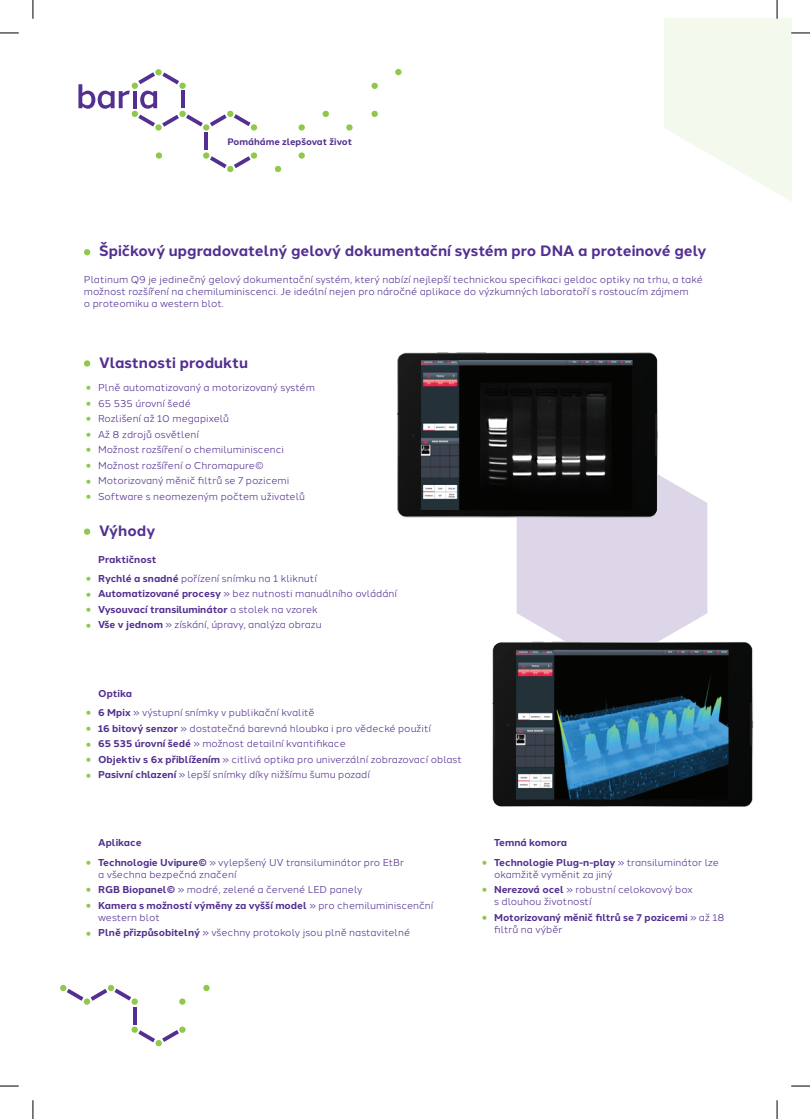
<style>
.page{position:relative;width:810px;height:1119px;background:#fff}
.page>*{position:absolute;margin:0;border:0;box-sizing:border-box;transform-origin:0 0}
.t1{font:700 15px "Halcom";color:#522f90}
.t2{font:10px/12px "Halcom";color:#522f90}
.t3{font:700 10px/12px "Halcom";color:#522f90}
.t4{font:700 9.38px "Halcom";color:#522f90}
.s1{font-weight:700;font-size:15px;color:#90c84c}
.s2{font-weight:700}
.s3{font-size:15px;color:#90c84c}
.s4{font-weight:400}
</style>
<div class="page">
<svg style="left:84px;top:249px;width:6px;height:6px"></svg>
<svg style="left:84px;top:360px;width:6px;height:6px"></svg>
<svg style="left:84px;top:528px;width:6px;height:6px"></svg>
<svg style="left:371px;top:110px;width:7px;height:7px"></svg>
<svg style="left:395px;top:69px;width:6px;height:6px"></svg>
<svg style="left:371px;top:82px;width:7px;height:7px"></svg>
<svg style="left:323px;top:110px;width:6px;height:7px"></svg>
<svg style="left:275px;top:165px;width:6px;height:7px"></svg>
<svg style="left:299px;top:124px;width:6px;height:7px"></svg>
<svg style="left:156px;top:152px;width:6px;height:7px"></svg>
<svg style="left:299px;top:152px;width:6px;height:7px"></svg>
<svg style="left:346px;top:124px;width:7px;height:7px"></svg>
<hr style="left:204px;top:132px;width:4px;height:18px;background:#522f90">
<svg style="left:203px;top:152px;width:54px;height:20px"></svg>
<svg style="left:78px;top:69px;width:179px;height:62px"></svg>
<svg style="left:179px;top:998px;width:7px;height:6px"></svg>
<svg style="left:203px;top:984px;width:7px;height:7px"></svg>
<hr style="left:133px;top:1006px;width:4px;height:17px;background:#522f90">
<svg style="left:60px;top:984px;width:78px;height:20px"></svg>
<svg style="left:131px;top:1026px;width:55px;height:20px"></svg>
<svg style="left:517px;top:474px;width:190px;height:167px;background:#dfd9ea"></svg>
<img style="left:493px;top:641px;width:260px;height:165px">
<img style="left:516px;top:649px;width:213px;height:150px">
<img style="left:397px;top:352px;width:261px;height:165px">
<img style="left:421px;top:360px;width:212px;height:149px">
<svg style="left:0;top:32px;width:19px;height:2px"></svg>
<svg style="left:0;top:1085px;width:19px;height:1px"></svg>
<svg style="left:791px;top:1085px;width:19px;height:1px"></svg>
<svg style="left:32px;top:0;width:2px;height:19px"></svg>
<svg style="left:32px;top:1100px;width:2px;height:18px"></svg>
<svg style="left:664px;top:0;width:146px;height:202px"></svg>
<svg style="left:776px;top:1100px;width:2px;height:18px"></svg>
<p class="t4" style="left:227px;top:134px;width:126px">Pomáháme zlepšovat život</p>
<h1 class="t1" style="left:99px;top:239px;width:609px">Špičkový upgradovatelný gelový dokumentační systém pro DNA a proteinové gely</h1>
<p class="t2" style="left:84px;top:273px;width:620px">Platinum Q9 je jedinečný gelový dokumentační systém, který nabízí nejlepší technickou specifikaci geldoc optiky na trhu, a také možnost rozšíření na chemiluminiscenci. Je ideální nejen pro náročné aplikace do výzkumných laboratoří s rostoucím zájmem<br>o proteomiku a western blot.</p>
<h1 class="t1" style="left:99px;top:350px;width:151px">Vlastnosti produktu</h1>
<p class="t2" style="left:86px;top:380px;width:231px"><span class="s1">•</span> Plně automatizovaný a motorizovaný systém</p>
<p class="t2" style="left:86px;top:396px;width:107px"><span class="s1">•</span> 65 535 úrovní šedé</p>
<p class="t2" style="left:86px;top:411px;width:145px"><span class="s1">•</span> Rozlišení až 10 megapixelů</p>
<p class="t2" style="left:86px;top:427px;width:115px"><span class="s1">•</span> Až 8 zdrojů osvětlení</p>
<p class="t2" style="left:86px;top:442px;width:200px"><span class="s1">•</span> Možnost rozšíření o chemiluminiscenci</p>
<p class="t2" style="left:86px;top:458px;width:179px"><span class="s1">•</span> Možnost rozšíření o Chromapure©</p>
<p class="t2" style="left:86px;top:474px;width:205px"><span class="s1">•</span> Motorizovaný měnič filtrů se 7 pozicemi</p>
<p class="t2" style="left:86px;top:489px;width:221px"><span class="s1">•</span> Software s neomezeným počtem uživatelů</p>
<h1 class="t1" style="left:99px;top:518px;width:58px">Výhody</h1>
<p class="t3" style="left:98px;top:552px;width:60px">Praktičnost</p>
<p class="t2" style="left:86px;top:571px;width:233px"><span class="s1">•</span> <span class="s2">Rychlé a snadné</span> pořízení snímku na 1 kliknutí</p>
<p class="t2" style="left:86px;top:586px;width:313px"><span class="s1">•</span> <span class="s2">Automatizované procesy</span> » bez nutnosti manuálního ovládání</p>
<p class="t3" style="left:86px;top:602px;width:233px"><span class="s3">•</span> Vysouvací transiluminátor <span class="s4">a stolek na vzorek</span></p>
<p class="t2" style="left:86px;top:618px;width:238px"><span class="s1">•</span> <span class="s2">Vše v jednom</span> » získání, úpravy, analýza obrazu</p>
<p class="t3" style="left:98px;top:686px;width:35px">Optika</p>
<p class="t2" style="left:86px;top:705px;width:230px"><span class="s1">•</span> <span class="s2">6 Mpix</span> » výstupní snímky v publikační kvalitě</p>
<p class="t2" style="left:86px;top:721px;width:347px"><span class="s1">•</span> <span class="s2">16 bitový senzor</span> » dostatečná barevná hloubka i pro vědecké použití</p>
<p class="t2" style="left:86px;top:736px;width:262px"><span class="s1">•</span> <span class="s2">65 535 úrovní šedé</span> » možnost detailní kvantifikace</p>
<p class="t2" style="left:86px;top:752px;width:378px"><span class="s1">•</span> <span class="s2">Objektiv s 6x přiblížením</span> » citlivá optika pro univerzální zobrazovací oblast</p>
<p class="t2" style="left:86px;top:767px;width:286px"><span class="s1">•</span> <span class="s2">Pasivní chlazení</span> » lepší snímky díky nižšímu šumu pozadí</p>
<p class="t3" style="left:98px;top:836px;width:45px">Aplikace</p>
<p class="t2" style="left:98px;top:854px;width:307px;text-indent:-12px"><span class="s1">•</span> <span class="s2">Technologie Uvipure©</span> » vylepšený UV transiluminátor pro EtBr a všechna bezpečná značení</p>
<p class="t2" style="left:86px;top:882px;width:278px"><span class="s1">•</span> <span class="s2">RGB Biopanel©</span> » modré, zelené a červené LED panely</p>
<p class="t3" style="left:98px;top:898px;width:337px;text-indent:-12px"><span class="s3">•</span> Kamera s možností výměny za vyšší model <span class="s4">» pro chemiluminiscenční western blot</span></p>
<p class="t2" style="left:86px;top:925px;width:326px"><span class="s1">•</span> <span class="s2">Plně přizpůsobitelný</span> » všechny protokoly jsou plně nastavitelné</p>
<p class="t3" style="left:494px;top:836px;width:75px">Temná komora</p>
<p class="t2" style="left:494px;top:854px;width:226px;text-indent:-12px"><span class="s1">•</span> <span class="s2">Technologie Plug-n-play</span> » transiluminátor lze okamžitě vyměnit za jiný</p>
<p class="t2" style="left:494px;top:882px;width:200px;text-indent:-12px"><span class="s1">•</span> <span class="s2">Nerezová ocel</span> » robustní celokovový box s dlouhou životností</p>
<p class="t3" style="left:494px;top:910px;width:232px;text-indent:-12px"><span class="s3">•</span> Motorizovaný měnič filtrů se 7 pozicemi <span class="s4">» až 18 filtrů na výběr</span></p>
</div>
